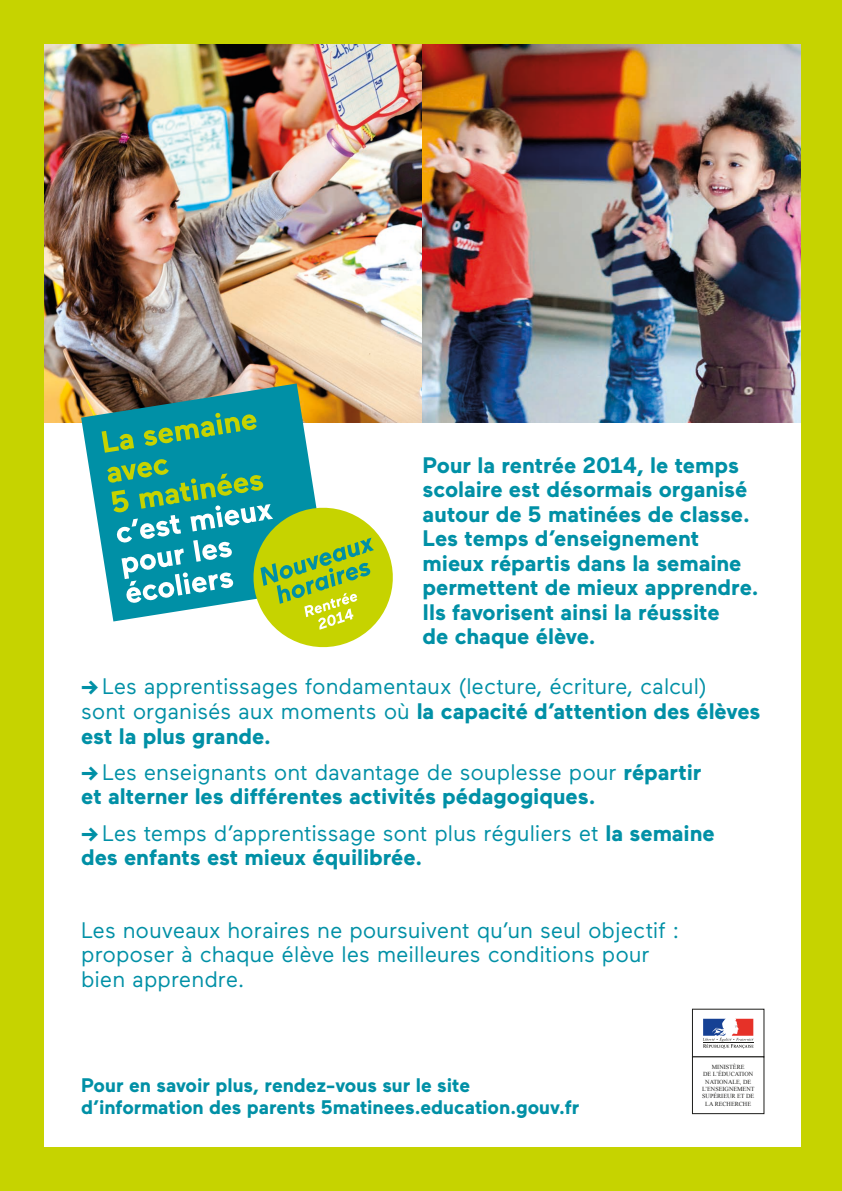
<style>
.page{position:relative;width:842px;height:1191px;background:#fff}
.page>*{position:absolute;margin:0;border:0;box-sizing:border-box;transform-origin:0 0}
.t1{font:22.4px/24.5px "Maax";color:#0090a6}
.t2{font:700 22.4px/24.5px "Maax";letter-spacing:-.005em;color:#0090a6}
.t3{font:700 19.6px/21.7px "Maax";letter-spacing:-.005em;color:#0090a6}
.t4{font:6.1px/7.4px "Times New Roman";color:#1d1d1b;text-align:center}
.s1{font-weight:700}
.s2{font-weight:400}
</style>
<div class="page">
<div style="left:0;top:1147px;width:842px;height:44px;background:#c6d300"></div>
<svg style="left:703px;top:1018px;width:50px;height:30px"></svg>
<hr style="left:703px;top:1042px;width:50px;height:1px;background:#1d1d1b">
<div style="left:692px;top:1056px;width:72px;height:58px;border:1px solid #1d1d1b"></div>
<img style="left:43px;top:43px;width:380px;height:380px">
<img style="left:423px;top:43px;width:379px;height:380px">
<div style="left:0;top:0;width:43px;height:1191px;background:#c6d300"></div>
<div style="left:0;top:0;width:842px;height:43px;background:#c6d300"></div>
<div style="left:802px;top:0;width:40px;height:1191px;background:#c6d300"></div>
<img style="left:81px;top:383px;width:248px;height:198px">
<svg style="left:102px;top:413px;width:155px;height:40px;background:#2a9e82"></svg>
<svg style="left:107px;top:459px;width:286px;height:189px"></svg>
<p class="t2" style="left:423px;top:453px;width:338px">Pour la rentrée 2014, le temps scolaire est désormais organisé autour de 5 matinées de classe.<br>Les temps d’enseignement mieux répartis dans la semaine permettent de mieux apprendre.<br>Ils favorisent ainsi la réussite<br>de chaque élève.</p>
<p class="t1" style="left:81px;top:675px;width:681px"><span class="s1">-&gt;</span>Les apprentissages fondamentaux (lecture, écriture, calcul)<br>sont organisés aux moments où <span class="s1">la capacité d’attention des élèves est la plus grande.</span></p>
<p class="t2" style="left:81px;top:760px;width:622px">-&gt;<span class="s2">Les enseignants ont davantage de souplesse pour</span> répartir et alterner les différentes activités pédagogiques.</p>
<p class="t1" style="left:81px;top:821px;width:635px"><span class="s1">-&gt;</span>Les temps d’apprentissage sont plus réguliers et <span class="s1">la semaine des enfants est mieux équilibrée.</span></p>
<p class="t1" style="left:81px;top:918px;width:600px">Les nouveaux horaires ne poursuivent qu’un seul objectif : proposer à chaque élève les meilleures conditions pour bien apprendre.</p>
<p class="t3" style="left:81px;top:1074px;width:500px">Pour en savoir plus, rendez-vous sur le site d’information des parents 5matinees.education.gouv.fr</p>
<p class="t4" style="left:702px;top:1063px;width:54px">MINISTÈRE<br>DE L’ÉDUCATION<br>NATIONALE, DE<br>L’ENSEIGNEMENT<br>SUPÉRIEUR ET DE<br>LA RECHERCHE</p>
</div>
